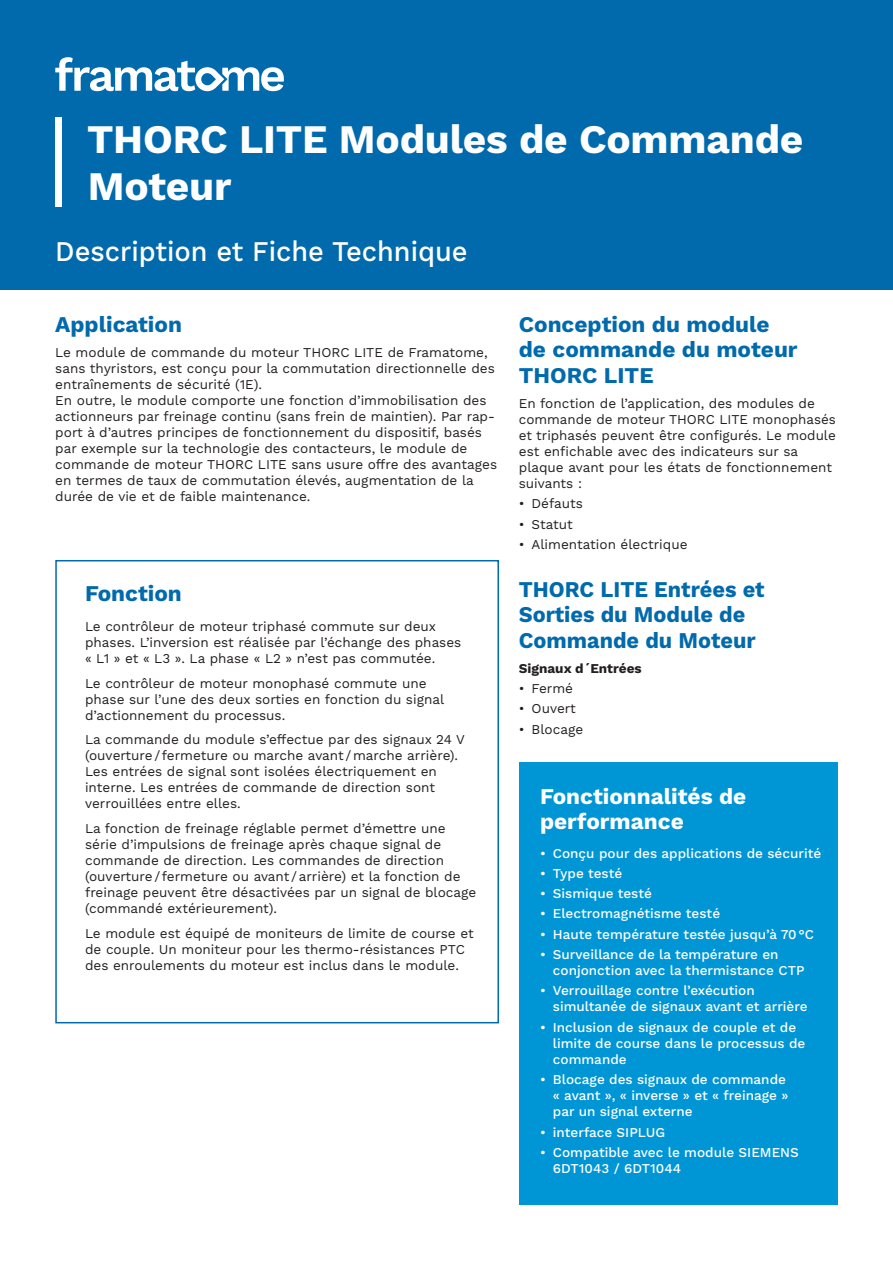
<style>
.page{position:relative;width:893px;height:1263px;background:#fff}
.page>*{position:absolute;margin:0;border:0;box-sizing:border-box;transform-origin:0 0}
.t1{font:700 40.5px/46.5px "Work Sans";letter-spacing:-.005em;color:#fff}
.t2{font:500 28.5px "Work Sans";color:#fff;scale:.95 1}
.t3{font:700 22.5px/25.5px "Work Sans";color:#006aad}
.t4{font:700 22.5px/25.5px "Work Sans";color:#006aad;scale:.96 1}
.t5{font:700 22.5px/25.5px "Work Sans";color:#fff}
.t6{font:13.5px/16px "Work Sans";color:#231f20}
.t7{font:500 13.5px/16px "Work Sans";color:#fff}
.t8{font:700 13.5px "Work Sans";color:#231f20}
</style>
<div class="page">
<div style="left:0;top:0;width:893px;height:289px;background:#006aad"></div>
<svg style="left:55px;top:57px;width:229px;height:34px"></svg>
<div style="left:519px;top:762px;width:319px;height:443px;background:#0096d6"></div>
<div style="left:55px;top:560px;width:444px;height:463px;border:2px solid #006aad"></div>
<div style="left:55px;top:117px;width:7px;height:90px;background:#fff"></div>
<h1 class="t1" style="left:87px;top:119px;width:718px">THORC LITE Modules de Commande<br>Moteur</h1>
<h2 class="t2" style="left:55px;top:240px;width:435px">Description et Fiche Technique</h2>
<h3 class="t3" style="left:55px;top:313px;width:128px">Application</h3>
<p class="t6" style="left:55px;top:345px;width:443px">Le module de commande du moteur THORC LITE de Framatome, sans thyristors, est conçu pour la commutation directionnelle des entraînements de sécurité (1E).<br>En outre, le module comporte une fonction d’immobilisation des actionneurs par freinage continu (sans frein de maintien). Par rap&shy;port à d’autres principes de fonctionnement du dispositif, basés par exemple sur la technologie des contacteurs, le module de commande de moteur THORC LITE sans usure offre des avantages en termes de taux de commutation élevés, augmentation de la durée de vie et de faible maintenance.</p>
<h3 class="t3" style="left:85px;top:582px;width:98px">Fonction</h3>
<p class="t6" style="left:85px;top:619px;width:378px">Le contrôleur de moteur triphasé commute sur deux phases. L’inversion est réalisée par l’échange des phases « L1 » et « L3 ». La phase « L2 » n’est pas commutée.</p>
<p class="t6" style="left:85px;top:676px;width:361px">Le contrôleur de moteur monophasé commute une phase sur l’une des deux sorties en fonction du signal d’actionnement du processus.</p>
<p class="t6" style="left:85px;top:733px;width:381px">La commande du module s’effectue par des signaux 24 V (ouverture / fermeture ou marche avant / marche arrière).<br>Les entrées de signal sont isolées électriquement en interne. Les entrées de commande de direction sont verrouillées entre elles.</p>
<p class="t6" style="left:85px;top:821px;width:393px">La fonction de freinage réglable permet d’émettre une série d’impulsions de freinage après chaque signal de commande de direction. Les commandes de direction (ouverture / fermeture ou avant / arrière) et la fonction de freinage peuvent être désactivées par un signal de blocage (commandé extérieurement).</p>
<p class="t6" style="left:85px;top:926px;width:390px">Le module est équipé de moniteurs de limite de course et de couple. Un moniteur pour les thermo-résistances PTC des enroulements du moteur est inclus dans le module.</p>
<h3 class="t3" style="left:519px;top:313px;width:280px">Conception du module de commande du moteur<br>THORC LITE</h3>
<p class="t6" style="left:519px;top:396px;width:319px">En fonction de l’application, des modules de commande de moteur THORC LITE monophasés et triphasés peuvent être configurés. Le module est enfichable avec des indicateurs sur sa plaque avant pour les états de fonctionnement suivants :</p>
<p class="t6" style="left:519px;top:497px;width:65px">• Défauts</p>
<p class="t6" style="left:519px;top:517px;width:56px">• Statut</p>
<p class="t6" style="left:519px;top:538px;width:170px">• Alimentation électrique</p>
<h3 class="t4" style="left:519px;top:578px;width:257px">THORC LITE Entrées et<br>Sorties du Module de<br>Commande du Moteur</h3>
<p class="t8" style="left:519px;top:663px;width:124px">Signaux d´Entrées</p>
<p class="t6" style="left:519px;top:682px;width:56px">• Fermé</p>
<p class="t6" style="left:519px;top:702px;width:58px">• Ouvert</p>
<p class="t6" style="left:519px;top:722px;width:66px">• Blocage</p>
<h3 class="t5" style="left:540px;top:785px;width:208px">Fonctionnalités de performance</h3>
<p class="t7" style="left:540px;top:846px;width:283px">• Conçu pour des applications de sécurité</p>
<p class="t7" style="left:540px;top:866px;width:84px">• Type testé</p>
<p class="t7" style="left:540px;top:887px;width:113px">• Sismique testé</p>
<p class="t7" style="left:540px;top:907px;width:182px">• Electromagnétisme testé</p>
<p class="t7" style="left:540px;top:927px;width:275px">• Haute température testée jusqu’à 70 °C</p>
<p class="t7" style="left:553px;top:948px;width:253px;text-indent:-13px">• Surveillance de la température en conjonction avec la thermistance CTP</p>
<p class="t7" style="left:553px;top:984px;width:256px;text-indent:-13px">• Verrouillage contre l’exécution simultanée de signaux avant et arrière</p>
<p class="t7" style="left:553px;top:1020px;width:254px;text-indent:-13px">• Inclusion de signaux de couple et de limite de course dans le processus de commande</p>
<p class="t7" style="left:553px;top:1073px;width:237px;text-indent:-13px">• Blocage des signaux de commande « avant », « inverse » et « freinage » par un signal externe</p>
<p class="t7" style="left:540px;top:1125px;width:127px">• interface SIPLUG</p>
<p class="t7" style="left:553px;top:1145px;width:247px;text-indent:-13px">• Compatible avec le module SIEMENS<br>6DT1043 / 6DT1044</p>
</div>
